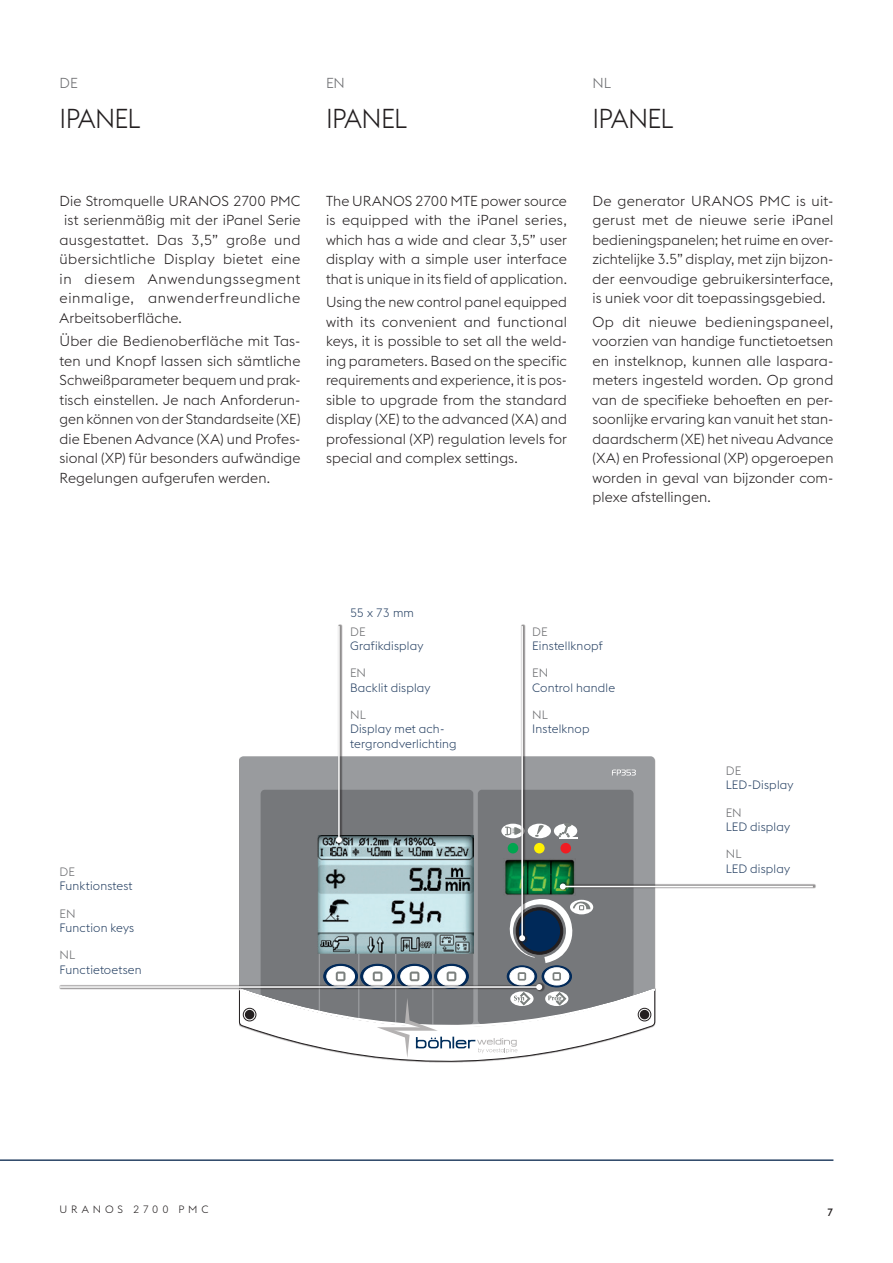
<style>
.page{position:relative;width:893px;height:1263px;background:#fff}
.page>*{position:absolute;margin:0;border:0;box-sizing:border-box;transform-origin:0 0}
.HL-2_single_column{font:300 27px "voestalpine";letter-spacing:-.025em;color:#231f20;scale:.94 1}
.Copy_9_5_13_NL{font:300 14.25px/19.5px "voestalpine";letter-spacing:.005em;color:#231f20;text-align:justify}
.Copy_9_5_13_DE{font:300 14.25px/19.5px "voestalpine";letter-spacing:.015em;color:#231f20;text-align:justify}
.Copy_9_5_13_EN{font:300 14.25px/19.5px "voestalpine";letter-spacing:.005em;color:#231f20;text-align:justify}
.HL-2_single_column-2{font:300 14.25px/19.5px "voestalpine";letter-spacing:.005em;color:#231f20;text-align:justify}
.Copy_9_5_13_DE-2{font:300 14.25px "voestalpine";letter-spacing:.045em;color:#231f20}
.Copy_9_5_13_DE-3{font:300 14.25px "voestalpine";letter-spacing:.04em;color:#231f20}
.Language_single_colu{font:300 14.25px "voestalpine";color:#6c6d70}
.Copy_9_5_13_FR{font:300 14.25px "voestalpine";color:#6c6d70}
.t1{font:300 12px/14.4px "voestalpine";letter-spacing:.015em;color:#284264}
.Caption_language{font:300 12px "voestalpine";letter-spacing:.01em;color:#6c6d70}
.t2{font:300 10.5px "voestalpine";letter-spacing:.365em;color:#231f20}
.t3{font:500 10.5px "voestalpine";color:#231f20}
</style>
<div class="page">
<hr style="left:0;top:1159px;width:833px;height:2px;background:#284264">
<div style="left:239px;top:756px;width:416px;height:34px;background:#999b9e"></div>
<svg style="left:612px;top:769px;width:24px;height:6px"></svg>
<div style="left:335px;top:624px;width:10px;height:220px;background:#231f20;opacity:.5"></div>
<hr style="left:338px;top:626px;width:2px;height:214px;background:#fff">
<div style="left:519px;top:624px;width:9px;height:319px;background:#231f20;opacity:.5"></div>
<hr style="left:521px;top:626px;width:2px;height:312px;background:#fff">
<div style="left:559px;top:882px;width:257px;height:9px;background:#231f20;opacity:.5"></div>
<hr style="left:563px;top:886px;width:250px;height:1px;background:#fff">
<div style="left:59px;top:982px;width:487px;height:10px;background:#231f20;opacity:.5"></div>
<hr style="left:60px;top:986px;width:479px;height:2px;background:#fff">
<svg style="left:237px;top:790px;width:420px;height:273px"></svg>
<p class="Language_single_colu" style="left:60px;top:75px;width:20px">DE</p>
<p class="HL-2_single_column" style="left:60px;top:103px;width:88px">IPANEL</p>
<p class="Copy_9_5_13_FR" style="left:326px;top:75px;width:20px">EN</p>
<p class="HL-2_single_column" style="left:326px;top:103px;width:88px">IPANEL</p>
<p class="Language_single_colu" style="left:592px;top:75px;width:20px">NL</p>
<p class="HL-2_single_column" style="left:592px;top:103px;width:88px">IPANEL</p>
<p class="Copy_9_5_13_DE" style="left:60px;top:191px;width:242px">Die Stromquelle URANOS 2700 PMC</p>
<p class="Copy_9_5_13_DE" style="left:64px;top:210px;width:238px">ist serienmäßig mit der iPanel Serie</p>
<p class="Copy_9_5_13_DE" style="left:60px;top:230px;width:242px">ausgestattet. Das 3,5” große und</p>
<p class="Copy_9_5_13_DE" style="left:60px;top:249px;width:242px">übersichtliche Display bietet eine</p>
<p class="Copy_9_5_13_DE-3" style="left:60px;top:270px;width:242px">in diesem Anwendungssegment</p>
<p class="Copy_9_5_13_DE-2" style="left:60px;top:290px;width:242px">einmalige, anwenderfreundliche</p>
<p class="Copy_9_5_13_DE" style="left:60px;top:308px;width:124px">Arbeitsoberfläche.</p>
<p class="Copy_9_5_13_DE" style="left:60px;top:332px;width:242px">Über die Bedienoberfläche mit Tas&shy;ten und Knopf lassen sich sämtliche Schweißparameter bequem und prak&shy;tisch einstellen. Je nach Anforderun&shy;gen können von der Standardseite (XE) die Ebenen Advance (XA) und Profes&shy;sional (XP) für besonders aufwändige Regelungen aufgerufen werden.</p>
<p class="HL-2_single_column-2" style="left:326px;top:191px;width:242px">The URANOS 2700 MTE power source is equipped with the iPanel series, which has a wide and clear 3,5” user display with a simple user interface that is unique in its field of application.</p>
<p class="Copy_9_5_13_EN" style="left:326px;top:293px;width:242px">Using the new control panel equipped with its convenient and functional keys, it is possible to set all the weld&shy;ing parameters. Based on the specific requirements and experience, it is pos&shy;sible to upgrade from the standard display (XE) to the advanced (XA) and professional (XP) regulation levels for special and complex settings.</p>
<p class="Copy_9_5_13_NL" style="left:592px;top:191px;width:242px">De generator URANOS PMC is uit&shy;gerust met de nieuwe serie iPanel bedieningspanelen; het ruime en over&shy;zichtelijke 3.5” display, met zijn bijzon&shy;der eenvoudige gebruikersinterface, is uniek voor dit toepassingsgebied.</p>
<p class="Copy_9_5_13_NL" style="left:592px;top:312px;width:242px">Op dit nieuwe bedieningspaneel, voorzien van handige functietoetsen en instelknop, kunnen alle laspara&shy;meters ingesteld worden. Op grond van de specifieke behoeften en per&shy;soonlijke ervaring kan vanuit het stan&shy;daardscherm (XE) het niveau Advance (XA) en Professional (XP) opgeroepen worden in geval van bijzonder com&shy;plexe afstellingen.</p>
<p class="t1" style="left:350px;top:605px;width:65px">55 x 73 mm</p>
<p class="Caption_language" style="left:350px;top:625px;width:17px">DE</p>
<p class="t1" style="left:350px;top:639px;width:75px">Grafikdisplay</p>
<p class="Caption_language" style="left:350px;top:666px;width:18px">EN</p>
<p class="t1" style="left:350px;top:680px;width:82px">Backlit display</p>
<p class="Caption_language" style="left:350px;top:708px;width:17px">NL</p>
<p class="t1" style="left:350px;top:722px;width:108px">Display met ach&shy;tergrondverlichting</p>
<p class="Caption_language" style="left:532px;top:625px;width:17px">DE</p>
<p class="t1" style="left:532px;top:639px;width:72px">Einstellknopf</p>
<p class="Caption_language" style="left:532px;top:666px;width:18px">EN</p>
<p class="t1" style="left:532px;top:680px;width:84px">Control handle</p>
<p class="Caption_language" style="left:532px;top:708px;width:17px">NL</p>
<p class="t1" style="left:532px;top:722px;width:59px">Instelknop</p>
<p class="Caption_language" style="left:726px;top:764px;width:17px">DE</p>
<p class="t1" style="left:726px;top:778px;width:69px">LED-Display</p>
<p class="Caption_language" style="left:726px;top:805px;width:18px">EN</p>
<p class="t1" style="left:726px;top:819px;width:66px">LED display</p>
<p class="Caption_language" style="left:726px;top:847px;width:17px">NL</p>
<p class="Caption_language" style="left:60px;top:865px;width:17px">DE</p>
<p class="t1" style="left:726px;top:861px;width:66px">LED display</p>
<p class="t1" style="left:60px;top:879px;width:75px">Funktionstest</p>
<p class="Caption_language" style="left:60px;top:906px;width:18px">EN</p>
<p class="t1" style="left:60px;top:920px;width:76px">Function keys</p>
<p class="Caption_language" style="left:60px;top:948px;width:17px">NL</p>
<p class="t1" style="left:60px;top:962px;width:84px">Functietoetsen</p>
<p class="t2" style="left:60px;top:1203px;width:150px">URANOS 2700 PMC</p>
<p class="t3" style="left:827px;top:1206px;width:8px">7</p>
</div>
